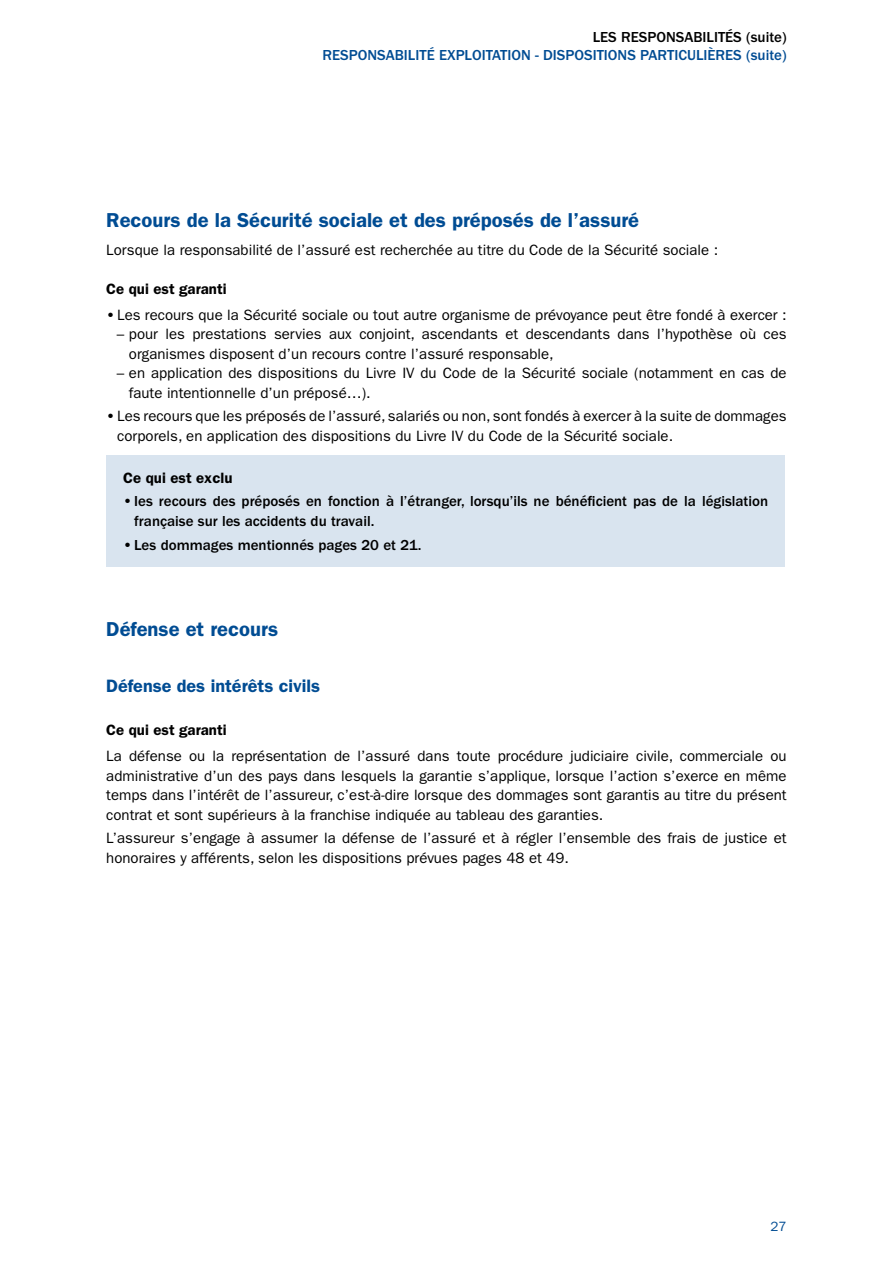
<style>
.page{position:relative;width:893px;height:1263px;background:#fff}
.page>*{position:absolute;margin:0;border:0;box-sizing:border-box;transform-origin:0 0}
.t1{font:600 20.25px "ITC Franklin Gothic Std";color:#004c93}
.t2{font:600 18px "ITC Franklin Gothic Std";color:#004c93}
.t3{font:15px/19.5px "ITC Franklin Gothic Std";color:#000}
.t4{font:500 15px/19.5px "ITC Franklin Gothic Std";color:#000}
.t5{font:500 15px "ITC Franklin Gothic Std";color:#004c93}
.t6{font:600 15px "ITC Franklin Gothic Std";color:#000}
.t7{font:13.5px "ITC Franklin Gothic Std";color:#004c93}
.s1{font-weight:600}
</style>
<div class="page">
<div style="left:106px;top:455px;width:679px;height:112px;background:#d9e4ef"></div>
<p class="t4" style="left:593px;top:28px;width:195px">Les responsabilités (suite)</p>
<p class="t5" style="left:323px;top:47px;width:466px">Responsabilité exploitation - dispositions particulières (suite)</p>
<h1 class="t1" style="left:106px;top:208px;width:534px">Recours de la Sécurité sociale et des préposés de l’assuré</h1>
<p class="t3" style="left:106px;top:240px;width:613px">Lorsque la responsabilité de l’assuré est recherchée au titre du Code de la Sécurité sociale :</p>
<p class="t6" style="left:106px;top:280px;width:122px">Ce qui est garanti</p>
<p class="t3" style="left:106px;top:305px;width:682px"><span class="s1">•</span>Les recours que la Sécurité sociale ou tout autre organisme de prévoyance peut être fondé à exercer :</p>
<p class="t3" style="left:129px;top:324px;width:659px;text-indent:-12px">– pour les prestations servies aux conjoint, ascendants et descendants dans l’hypothèse où ces organismes disposent d’un recours contre l’assuré responsable,</p>
<p class="t3" style="left:129px;top:363px;width:659px;text-indent:-12px">– en application des dispositions du Livre IV du Code de la Sécurité sociale (notamment en cas de faute intentionnelle d’un préposé…).</p>
<p class="t3" style="left:117px;top:407px;width:671px;text-indent:-11px"><span class="s1">•</span>Les recours que les préposés de l’assuré, salariés ou non, sont fondés à exercer à la suite de dommages corporels, en application des dispositions du Livre IV du Code de la Sécurité sociale.</p>
<p class="t6" style="left:123px;top:469px;width:111px">Ce qui est exclu</p>
<p class="t4" style="left:134px;top:492px;width:635px;text-indent:-11px"><span class="s1">•</span> Ies recours des préposés en fonction à l’étranger, lorsqu’ils ne bénéficient pas de la législation française sur les accidents du travail.</p>
<p class="t4" style="left:123px;top:535px;width:300px"><span class="s1">•</span> Les dommages mentionnés pages 20 et 21.</p>
<h1 class="t1" style="left:106px;top:617px;width:174px">Défense et recours</h1>
<p class="t2" style="left:106px;top:675px;width:215px">Défense des intérêts civils</p>
<p class="t6" style="left:106px;top:721px;width:122px">Ce qui est garanti</p>
<p class="t3" style="left:106px;top:746px;width:682px;text-align:justify">La défense ou la représentation de l’assuré dans toute procédure judiciaire civile, commerciale ou administrative d’un des pays dans lesquels la garantie s’applique, lorsque l’action s’exerce en même temps dans l’intérêt de l’assureur, c’est-à-dire lorsque des dommages sont garantis au titre du présent contrat et sont supérieurs à la franchise indiquée au tableau des garanties.</p>
<p class="t3" style="left:106px;top:829px;width:682px">L’assureur s’engage à assumer la défense de l’assuré et à régler l’ensemble des frais de justice et honoraires y afférents, selon les dispositions prévues pages 48 et 49.</p>
<p class="t7" style="left:770px;top:1219px;width:18px">27</p>
</div>
